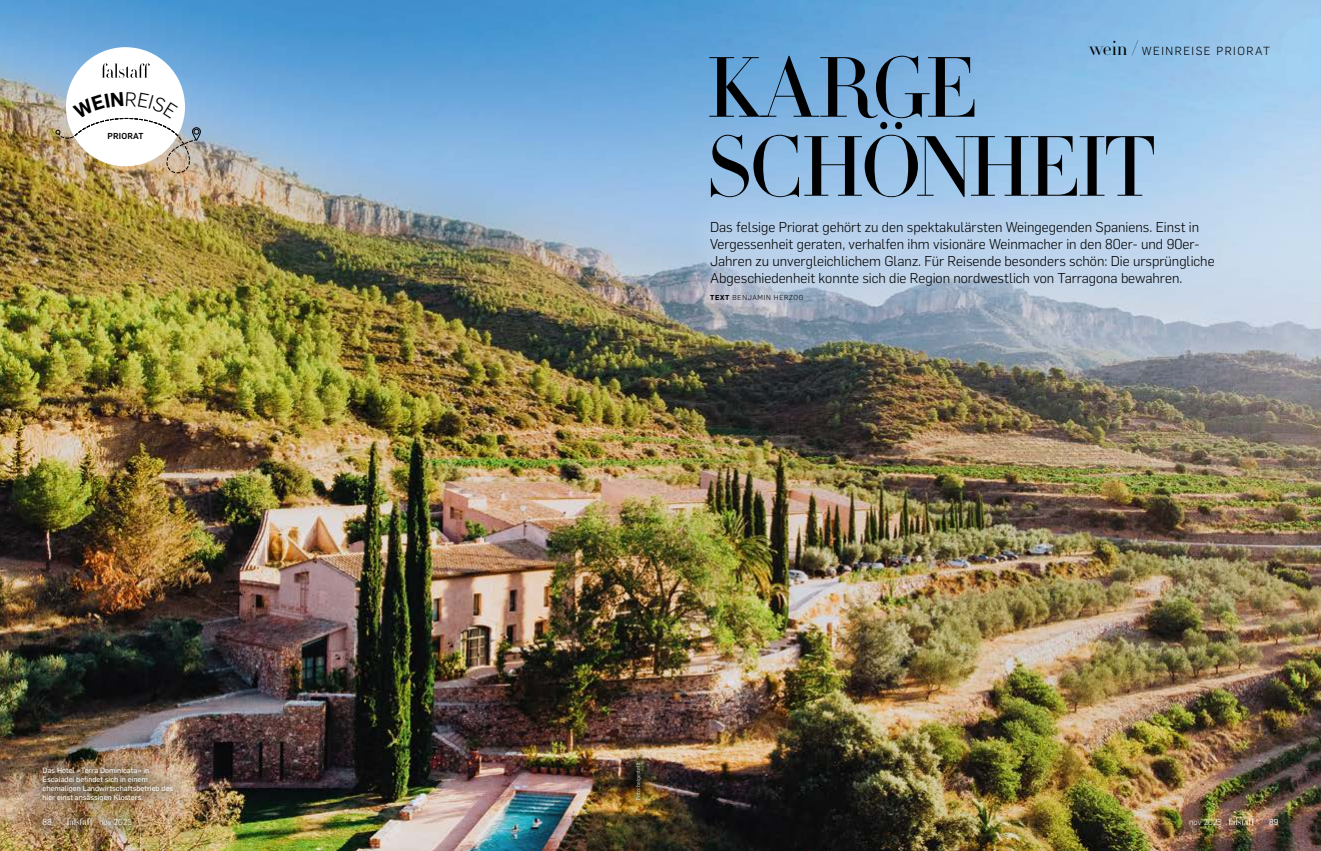
<style>
.page{position:relative;width:1321px;height:851px;background:#fff}
.page>*{position:absolute;margin:0;border:0;box-sizing:border-box;transform-origin:0 0}
.t1{font:300 84px/79px "HTF Didot L24";letter-spacing:-.035em;color:#000}
.t2{font:300 14px/17px "Flama";color:#000}
.t3{font:300 11.5px "Flama";letter-spacing:.13em;color:#000}
.t4{font:300 10px "HTF Didot L96";letter-spacing:.01em;color:#fff}
.t5{font:500 8.5px "Flama";letter-spacing:.025em;color:#000}
.t6{font:8.5px "Flama";color:#fff}
.t7{font:7.5px/9px "Flama Basic";color:#fff}
.t8{font:300 7px "Flama";letter-spacing:.1em;color:#000}
.t9{font:300 5.5px "Flama";letter-spacing:.01em;color:#fff}
.s1{font-family:"HTF Didot L24";font-size:19.5px}
.s2{font-weight:600}
.s3{font-family:"Flama";font-size:8.5px}
</style>
<div class="page">
<img style="left:0;top:0;width:1321px;height:850px">
<div style="left:680px;top:192px;width:563px;height:140px;background:#c0d6ef;opacity:.7"></div>
<div style="left:66px;top:47px;width:119px;height:119px;background:#fff;border-radius:50%"></div>
<svg style="left:101px;top:63px;width:49px;height:15px"></svg>
<div style="left:28px;top:752px;width:159px;height:88px;background:#000;opacity:.7"></div>
<div style="left:622px;top:746px;width:33px;height:66px;background:#000;opacity:.85"></div>
<img style="left:55px;top:92px;width:147px;height:84px">
<p class="t5" style="left:108px;top:130px;width:37px">PRIORAT</p>
<p class="t3" style="left:1090px;top:43px;width:182px"><span class="s1">wein /</span> WEINREISE PRIORAT</p>
<h1 class="t1" style="left:706px;top:47px;width:451px">KARGE<br>SCHÖNHEIT</h1>
<p class="t2" style="left:710px;top:218px;width:506px">Das felsige Priorat gehört zu den spektakulärsten Weingegenden Spaniens. Einst in Vergessenheit geraten, verhalfen ihm visionäre Weinmacher in den 80er- und 90er-Jahren zu unvergleichlichem Glanz. Für Reisende besonders schön: Die ursprüngliche Abgeschiedenheit konnte sich die Region nordwestlich von Tarragona bewahren.</p>
<p class="t8" style="left:710px;top:293px;width:95px"><span class="s2">TEXT</span> BENJAMIN HERZOG</p>
<p class="t9" style="left:635px;top:799px;width:40px;rotate:-90deg">Foto: beigestellt</p>
<p class="t7" style="left:43px;top:765px;width:132px">Das Hotel «Terra Dominicata» in Escaladei befindet sich in einem ehemaligen Landwirtschaftsbetrieb des hier einst ansässigen Klosters.</p>
<p class="t6" style="left:43px;top:816px;width:11px">88</p>
<p class="t4" style="left:67px;top:814px;width:67px">falstaff <span class="s3">nov 2023</span></p>
<p class="t4" style="left:1189px;top:814px;width:67px"><span class="s3">nov 2023</span> falstaff</p>
<p class="t6" style="left:1269px;top:816px;width:11px">89</p>
</div>
